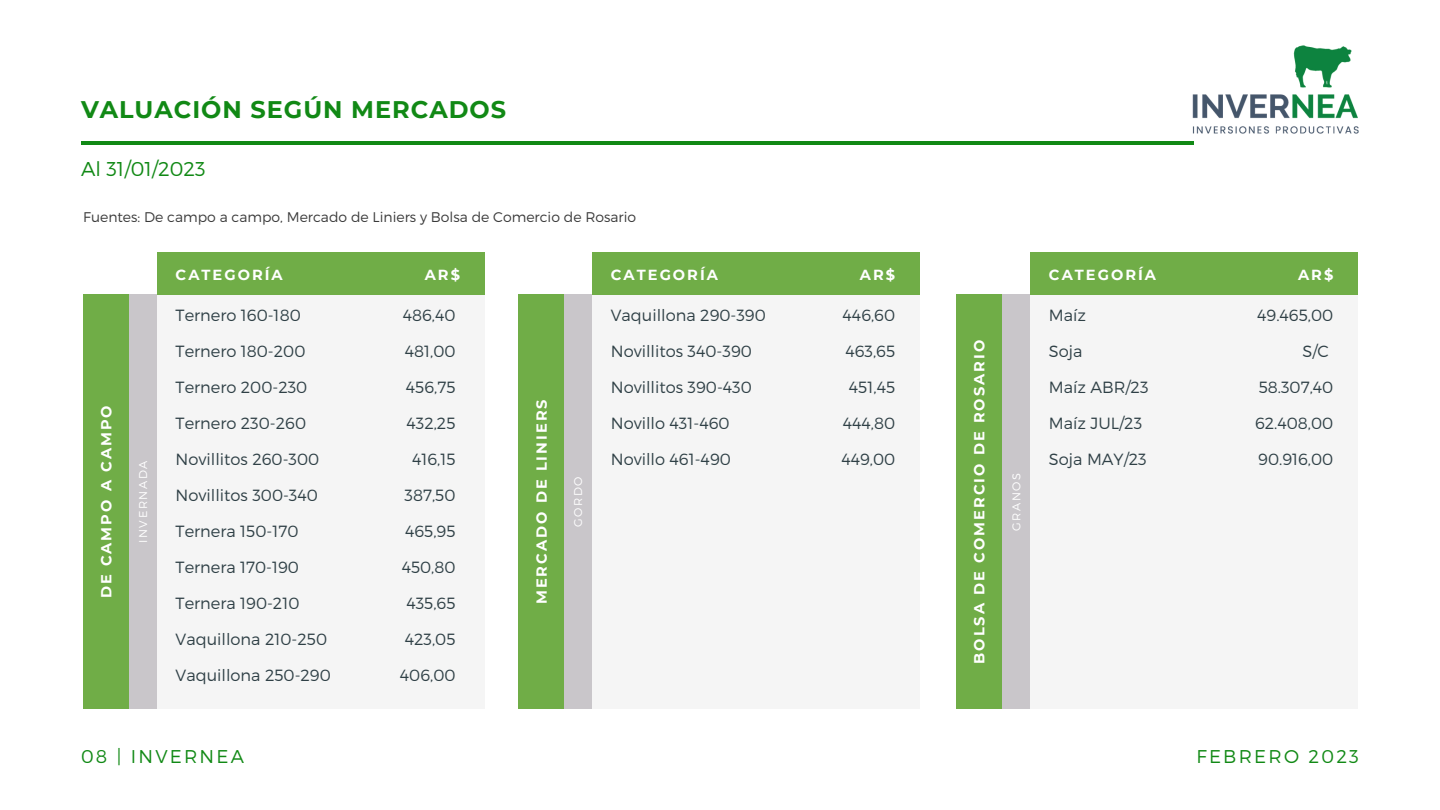
<style>
.page{position:relative;width:1440px;height:810px;background:#fff}
.page>*{position:absolute;margin:0;border:0;box-sizing:border-box;transform-origin:0 0}
.t1{font:700 24px "Montserrat";letter-spacing:.04em;color:#118915}
.t2{font:300 20px "Montserrat";color:#118915}
.t3{font:300 18.5px "Montserrat";letter-spacing:.12em;color:#118915}
.t4{font:300 16.2px "Montserrat";color:#2f4046}
.t5{font:700 14.6px "Montserrat";letter-spacing:.14em;color:#fff}
.t6{font:300 14px "Montserrat";color:#3a3a3a}
.t7{font:300 11.3px "Montserrat";letter-spacing:.14em;color:#fff}
</style>
<div class="page">
<hr style="left:81px;top:141px;width:1112px;height:4px;background:#118915">
<div style="left:157px;top:253px;width:328px;height:42px;background:#70ad47"></div>
<div style="left:157px;top:295px;width:328px;height:414px;background:#f5f5f5"></div>
<div style="left:111px;top:295px;width:46px;height:414px;background:#c9c6ca"></div>
<div style="left:83px;top:295px;width:46px;height:414px;background:#70ad47"></div>
<div style="left:592px;top:253px;width:328px;height:42px;background:#70ad47"></div>
<div style="left:592px;top:295px;width:328px;height:414px;background:#f5f5f5"></div>
<div style="left:546px;top:295px;width:46px;height:414px;background:#c9c6ca"></div>
<div style="left:518px;top:295px;width:46px;height:414px;background:#70ad47"></div>
<div style="left:1031px;top:253px;width:327px;height:42px;background:#70ad47"></div>
<div style="left:1031px;top:295px;width:327px;height:414px;background:#f5f5f5"></div>
<div style="left:985px;top:295px;width:45px;height:414px;background:#c9c6ca"></div>
<div style="left:957px;top:295px;width:45px;height:414px;background:#70ad47"></div>
<img style="left:1192px;top:45px;width:167px;height:100px">
<h1 class="t1" style="left:81px;top:95px;width:427px">VALUACIÓN SEGÚN MERCADOS</h1>
<p class="t2" style="left:81px;top:156px;width:126px">Al 31/01/2023</p>
<p class="t6" style="left:83px;top:208px;width:555px">Fuentes: De campo a campo, Mercado de Liniers y Bolsa de Comercio de Rosario</p>
<p class="t5" style="left:97px;top:598px;width:195px;rotate:-90deg">DE CAMPO A CAMPO</p>
<p class="t7" style="left:136px;top:543px;width:84px;rotate:-90deg">INVERNADA</p>
<p class="t5" style="left:176px;top:266px;width:109px">CATEGORÍA</p>
<p class="t5" style="left:425px;top:266px;width:37px">AR$</p>
<p class="t4" style="left:176px;top:305px;width:127px">Ternero 160-180</p>
<p class="t4" style="left:176px;top:341px;width:131px">Ternero 180-200</p>
<p class="t4" style="left:176px;top:377px;width:133px">Ternero 200-230</p>
<p class="t4" style="left:176px;top:413px;width:132px">Ternero 230-260</p>
<p class="t4" style="left:176px;top:449px;width:145px">Novillitos 260-300</p>
<p class="t4" style="left:176px;top:485px;width:144px">Novillitos 300-340</p>
<p class="t4" style="left:176px;top:521px;width:124px">Ternera 150-170</p>
<p class="t4" style="left:176px;top:557px;width:125px">Ternera 170-190</p>
<p class="t4" style="left:176px;top:593px;width:125px">Ternera 190-210</p>
<p class="t4" style="left:176px;top:629px;width:153px">Vaquillona 210-250</p>
<p class="t4" style="left:176px;top:665px;width:157px">Vaquillona 250-290</p>
<p class="t4" style="left:403px;top:305px;width:54px">486,40</p>
<p class="t4" style="left:405px;top:341px;width:52px">481,00</p>
<p class="t4" style="left:406px;top:377px;width:51px">456,75</p>
<p class="t4" style="left:406px;top:413px;width:51px">432,25</p>
<p class="t4" style="left:412px;top:449px;width:45px">416,15</p>
<p class="t4" style="left:405px;top:485px;width:52px">387,50</p>
<p class="t4" style="left:405px;top:521px;width:52px">465,95</p>
<p class="t4" style="left:402px;top:557px;width:55px">450,80</p>
<p class="t4" style="left:406px;top:593px;width:51px">435,65</p>
<p class="t4" style="left:405px;top:629px;width:52px">423,05</p>
<p class="t4" style="left:400px;top:665px;width:57px">406,00</p>
<p class="t5" style="left:533px;top:604px;width:207px;rotate:-90deg">MERCADO DE LINIERS</p>
<p class="t7" style="left:571px;top:527px;width:52px;rotate:-90deg">GORDO</p>
<p class="t5" style="left:611px;top:266px;width:109px">CATEGORÍA</p>
<p class="t5" style="left:860px;top:266px;width:37px">AR$</p>
<p class="t4" style="left:611px;top:305px;width:156px">Vaquillona 290-390</p>
<p class="t4" style="left:611px;top:341px;width:143px">Novillitos 340-390</p>
<p class="t4" style="left:611px;top:377px;width:143px">Novillitos 390-430</p>
<p class="t4" style="left:611px;top:413px;width:120px">Novillo 431-460</p>
<p class="t4" style="left:611px;top:449px;width:122px">Novillo 461-490</p>
<p class="t4" style="left:843px;top:305px;width:54px">446,60</p>
<p class="t4" style="left:845px;top:341px;width:51px">463,65</p>
<p class="t4" style="left:849px;top:377px;width:48px">451,45</p>
<p class="t4" style="left:843px;top:413px;width:54px">444,80</p>
<p class="t4" style="left:841px;top:449px;width:55px">449,00</p>
<p class="t5" style="left:970px;top:664px;width:325px;rotate:-90deg">BOLSA DE COMERCIO DE ROSARIO</p>
<p class="t7" style="left:1009px;top:531px;width:60px;rotate:-90deg">GRANOS</p>
<p class="t5" style="left:1049px;top:266px;width:109px">CATEGORÍA</p>
<p class="t5" style="left:1298px;top:266px;width:37px">AR$</p>
<p class="t4" style="left:1049px;top:305px;width:39px">Maíz</p>
<p class="t4" style="left:1049px;top:341px;width:35px">Soja</p>
<p class="t4" style="left:1049px;top:377px;width:101px">Maíz ABR/23</p>
<p class="t4" style="left:1049px;top:413px;width:95px">Maíz JUL/23</p>
<p class="t4" style="left:1049px;top:449px;width:99px">Soja MAY/23</p>
<p class="t4" style="left:1257px;top:305px;width:78px">49.465,00</p>
<p class="t4" style="left:1302px;top:341px;width:28px">S/C</p>
<p class="t4" style="left:1259px;top:377px;width:76px">58.307,40</p>
<p class="t4" style="left:1255px;top:413px;width:80px">62.408,00</p>
<p class="t4" style="left:1258px;top:449px;width:77px">90.916,00</p>
<p class="t3" style="left:81px;top:744px;width:165px">08 | INVERNEA</p>
<p class="t3" style="left:1196px;top:744px;width:164px">FEBRERO 2023</p>
</div>
